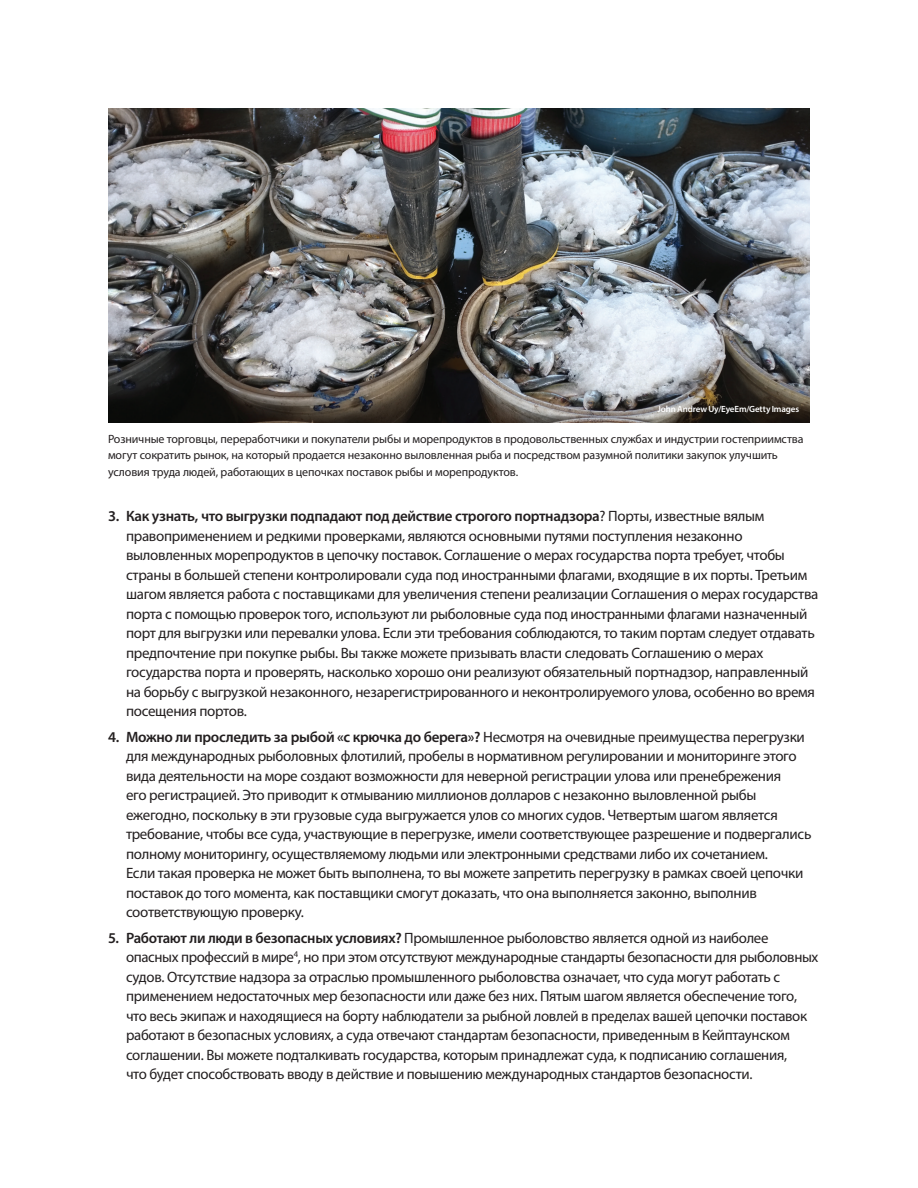
<style>
.page{position:relative;width:918px;height:1188px;background:#fff}
.page>*{position:absolute;margin:0;border:0;box-sizing:border-box;transform-origin:0 0}
.t1{font:15px/19.5px "Myriad Pro";letter-spacing:-.02em;color:#231f20}
.Photo_caption{font:12px/16.5px "Myriad Pro";letter-spacing:-.01em;color:#231f20}
.Photo_credit{font:600 9px "Myriad Pro";letter-spacing:-.015em;color:#fff}
.s1{font-weight:600}
</style>
<div class="page">
<img style="left:108px;top:108px;width:702px;height:315px">
<p class="Photo_credit" style="left:658px;top:403px;width:143px">John Andrew Uy/EyeEm/Getty Images</p>
<p class="Photo_caption" style="left:108px;top:430px;width:697px">Розничные торговцы, переработчики и покупатели рыбы и морепродуктов в продовольственных службах и индустрии гостеприимства могут сократить рынок, на который продается незаконно выловленная рыба и посредством разумной политики закупок улучшить условия труда людей, работающих в цепочках поставок рыбы и морепродуктов.</p>
<p class="t1" style="left:126px;top:506px;width:694px;text-indent:-18px"><span class="s1">3. Как узнать, что выгрузки подпадают под действие строгого портнадзора</span>? Порты, известные вялым правоприменением и редкими проверками, являются основными путями поступления незаконно выловленных морепродуктов в цепочку поставок. Соглашение о мерах государства порта требует, чтобы страны в большей степени контролировали суда под иностранными флагами, входящие в их порты. Третьим шагом является работа с поставщиками для увеличения степени реализации Соглашения о мерах государства порта с помощью проверок того, используют ли рыболовные суда под иностранными флагами назначенный порт для выгрузки или перевалки улова. Если эти требования соблюдаются, то таким портам следует отдавать предпочтение при покупке рыбы. Вы также можете призывать власти следовать Соглашению о мерах государства порта и проверять, насколько хорошо они реализуют обязательный портнадзор, направленный на борьбу с выгрузкой незаконного, незарегистрированного и неконтролируемого улова, особенно во время посещения портов.</p>
<p class="t1" style="left:126px;top:727px;width:687px;text-indent:-18px"><span class="s1">4. Можно ли проследить за рыбой «с крючка до берега»?</span> Несмотря на очевидные преимущества перегрузки для международных рыболовных флотилий, пробелы в нормативном регулировании и мониторинге этого вида деятельности на море создают возможности для неверной регистрации улова или пренебрежения<br>его регистрацией. Это приводит к отмыванию миллионов долларов с незаконно выловленной рыбы ежегодно, поскольку в эти грузовые суда выгружается улов со многих судов. Четвертым шагом является требование, чтобы все суда, участвующие в перегрузке, имели соответствующее разрешение и подвергались полному мониторингу, осуществляемому людьми или электронными средствами либо их сочетанием.<br>Если такая проверка не может быть выполнена, то вы можете запретить перегрузку в рамках своей цепочки поставок до того момента, как поставщики смогут доказать, что она выполняется законно, выполнив соответствующую проверку.</p>
<p class="t1" style="left:126px;top:928px;width:694px;text-indent:-18px"><span class="s1">5. Работают ли люди в безопасных условиях?</span> Промышленное рыболовство является одной из наиболее опасных профессий в мире<sup>4</sup>, но при этом отсутствуют международные стандарты безопасности для рыболовных судов. Отсутствие надзора за отраслью промышленного рыболовства означает, что суда могут работать с применением недостаточных мер безопасности или даже без них. Пятым шагом является обеспечение того, что весь экипаж и находящиеся на борту наблюдатели за рыбной ловлей в пределах вашей цепочки поставок работают в безопасных условиях, а суда отвечают стандартам безопасности, приведенным в Кейптаунском соглашении. Вы можете подталкивать государства, которым принадлежат суда, к подписанию соглашения,<br>что будет способствовать вводу в действие и повышению международных стандартов безопасности.</p>
</div>
